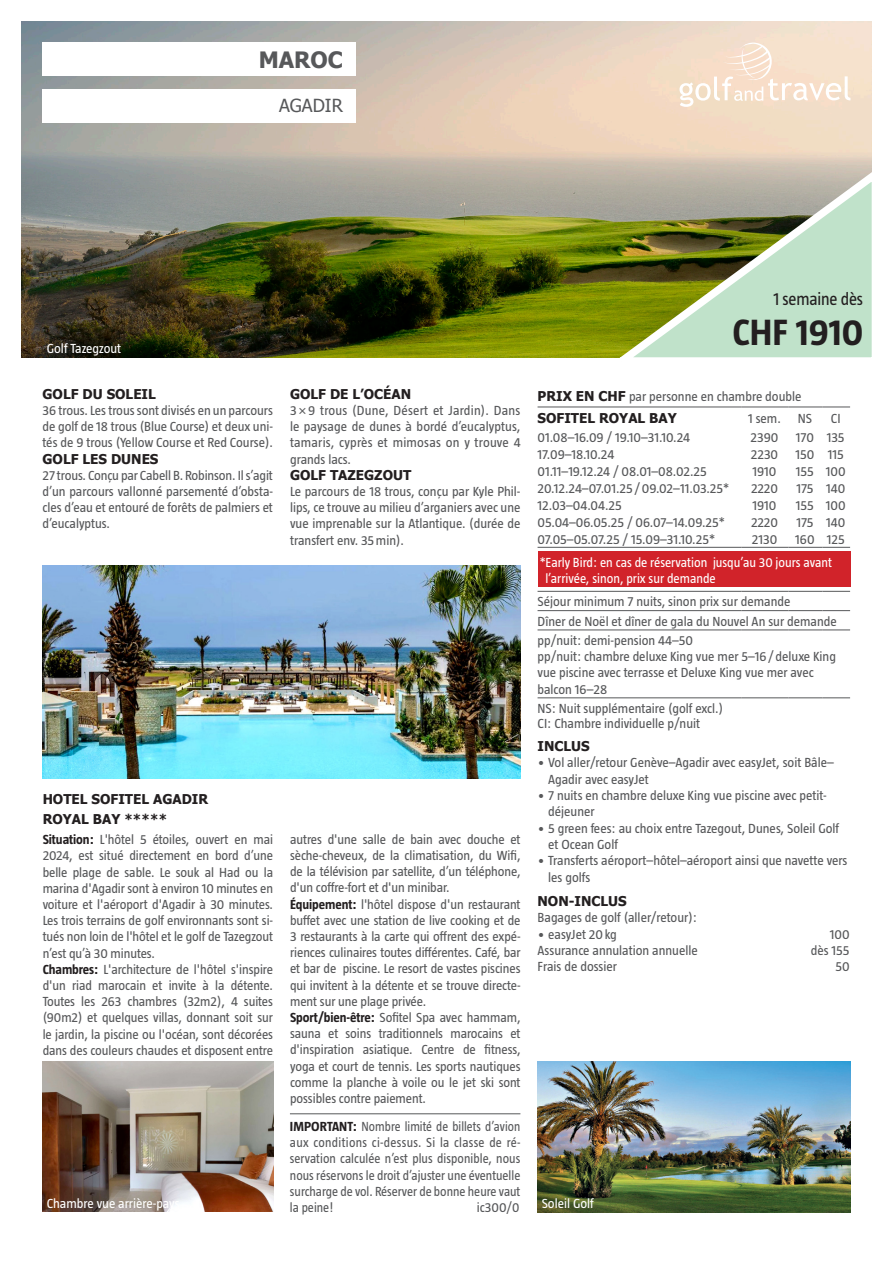
<style>
.page{position:relative;width:893px;height:1263px;background:#fff}
.page>*{position:absolute;margin:0;border:0;box-sizing:border-box;transform-origin:0 0}
.t1{font:700 37.5px "Taz";color:#231f20}
.t2{font:700 22.5px "Tahoma";color:#57585a}
.t3{font:18px "Taz";letter-spacing:-.01em;color:#231f20;scale:.95 1}
.t4{font:18px "Tahoma";color:#57585a}
.Hotel_Text{font:13.5px/16.2px "Taz";color:#57585a;text-align:justify}
.Hotel_Text-2{font:13.5px/16.2px "Taz";color:#57585a;text-align:justify;scale:.92 1}
.t5{font:13.5px "Taz";color:#fff}
.t6{font:700 13.5px/19.8px "Tahoma";color:#231f20}
.s1{font-weight:700;color:#231f20}
.s2{font-family:"Tahoma";font-weight:700;color:#231f20}
</style>
<div class="page">
<img style="left:43px;top:566px;width:477px;height:212px">
<img style="left:43px;top:1061px;width:230px;height:151px">
<img style="left:21px;top:21px;width:851px;height:336px">
<svg style="left:611px;top:159px;width:261px;height:199px;background:#a6b48e"></svg>
<svg style="left:679px;top:43px;width:171px;height:63px;background:#f6e2d0"></svg>
<img style="left:537px;top:1061px;width:313px;height:151px">
<hr style="left:538px;top:407px;width:204px;height:1px;background:#57585a">
<hr style="left:742px;top:407px;width:46px;height:1px;background:#57585a">
<hr style="left:788px;top:407px;width:34px;height:1px;background:#57585a">
<svg style="left:822px;top:407px;width:28px;height:1px"></svg>
<hr style="left:538px;top:547px;width:204px;height:1px;background:#57585a">
<hr style="left:742px;top:547px;width:46px;height:1px;background:#57585a">
<hr style="left:788px;top:547px;width:34px;height:1px;background:#57585a">
<svg style="left:822px;top:547px;width:28px;height:1px"></svg>
<hr style="left:538px;top:591px;width:204px;height:1px;background:#57585a">
<hr style="left:742px;top:591px;width:46px;height:1px;background:#57585a">
<hr style="left:788px;top:591px;width:34px;height:1px;background:#57585a">
<svg style="left:822px;top:591px;width:28px;height:1px"></svg>
<hr style="left:538px;top:610px;width:204px;height:1px;background:#57585a">
<hr style="left:742px;top:610px;width:46px;height:1px;background:#57585a">
<hr style="left:788px;top:610px;width:34px;height:1px;background:#57585a">
<svg style="left:822px;top:610px;width:28px;height:1px"></svg>
<hr style="left:538px;top:630px;width:204px;height:1px;background:#57585a">
<hr style="left:742px;top:630px;width:46px;height:1px;background:#57585a">
<hr style="left:788px;top:630px;width:34px;height:1px;background:#57585a">
<svg style="left:822px;top:630px;width:28px;height:1px"></svg>
<hr style="left:538px;top:698px;width:204px;height:1px;background:#57585a">
<hr style="left:742px;top:698px;width:46px;height:1px;background:#57585a">
<hr style="left:788px;top:698px;width:34px;height:1px;background:#57585a">
<svg style="left:822px;top:698px;width:28px;height:1px"></svg>
<div style="left:538px;top:551px;width:312px;height:36px;background:#d1232a"></div>
<div style="left:43px;top:43px;width:313px;height:33px;background:#fff"></div>
<div style="left:43px;top:89px;width:313px;height:33px;background:#fff"></div>
<hr style="left:290px;top:1113px;width:230px;height:1px;background:#57585a">
<p class="t2" style="left:259px;top:44px;width:86px">MAROC</p>
<p class="t4" style="left:279px;top:94px;width:65px">AGADIR</p>
<p class="t5" style="left:47px;top:341px;width:76px">Golf Tazegzout</p>
<p class="t6" style="left:43px;top:383px;width:115px">GOLF DU SOLEIL</p>
<p class="Hotel_Text" style="left:43px;top:402px;width:232px">36 trous. Les trous sont divisés en un parcours de golf de 18 trous (Blue Course) et deux uni&shy;tés de 9 trous (Yellow Course et Red Course).</p>
<p class="t6" style="left:43px;top:448px;width:117px">GOLF LES DUNES</p>
<p class="Hotel_Text" style="left:43px;top:467px;width:232px">27 trous. Conçu par Cabell B. Robinson. Il s’agit d’un parcours vallonné parsementé d’obsta&shy;cles d’eau et entouré de forêts de palmiers et d’eucalyptus.</p>
<p class="t6" style="left:290px;top:383px;width:123px">GOLF DE L’OCÉAN</p>
<p class="Hotel_Text" style="left:290px;top:402px;width:232px">3 × 9 trous (Dune, Désert et Jardin). Dans le paysage de dunes à bordé d’eucalyptus, tamaris, cyprès et mimosas on y trouve 4 grands lacs.</p>
<p class="t6" style="left:290px;top:464px;width:123px">GOLF TAZEGZOUT</p>
<p class="Hotel_Text" style="left:290px;top:483px;width:232px">Le parcours de 18 trous, conçu par Kyle Phil&shy;lips, ce trouve au milieu d’arganiers avec une vue imprenable sur la Atlantique. (durée de transfert env. 35min).</p>
<p class="t6" style="left:43px;top:788px;width:167px">HOTEL SOFITEL AGADIR<br>ROYAL BAY *****</p>
<p class="Hotel_Text" style="left:43px;top:831px;width:232px"><span class="s1">Situation:</span> L'hôtel 5 étoiles, ouvert en mai 2024, est situé directement en bord d’une belle plage de sable. Le souk al Had ou la marina d'Agadir sont à environ 10 minutes en voiture et l'aéroport d'Agadir à 30 minutes.<br>Les trois terrains de golf environnants sont si&shy;tués non loin de l'hôtel et le golf de Tazegzout n’est qu’à 30 minutes.</p>
<p class="Hotel_Text" style="left:43px;top:961px;width:232px"><span class="s1">Chambres:</span> L'architecture de l'hôtel s'inspire d'un riad marocain et invite à la détente.<br>Toutes les 263 chambres (32m2), 4 suites (90m2) et quelques villas, donnant soit sur le jardin, la piscine ou l'océan, sont décorées dans des couleurs chaudes et disposent entre</p>
<p class="t5" style="left:47px;top:1195px;width:134px">Chambre vue arrière-pays</p>
<p class="Hotel_Text" style="left:290px;top:831px;width:232px">autres d'une salle de bain avec douche et sèche-cheveux, de la climatisation, du Wifi, de la télévision par satellite, d’un téléphone, d'un coffre-fort et d'un minibar.</p>
<p class="Hotel_Text" style="left:290px;top:896px;width:232px"><span class="s1">Équipement:</span> l'hôtel dispose d'un restaurant buffet avec une station de live cooking et de 3 restaurants à la carte qui offrent des expé&shy;riences culinaires toutes différentes. Café, bar et bar de piscine. Le resort de vastes piscines qui invitent à la détente et se trouve directe&shy;ment sur une plage privée.</p>
<p class="Hotel_Text" style="left:290px;top:1009px;width:232px"><span class="s1">Sport/bien-être:</span> Sofitel Spa avec hammam, sauna et soins traditionnels marocains et d'inspiration asiatique. Centre de fitness, yoga et court de tennis. Les sports nautiques comme la planche à voile ou le jet ski sont possibles contre paiement.</p>
<p class="Hotel_Text-2" style="left:290px;top:1118px;width:252px"><span class="s1">IMPORTANT:</span> Nombre limité de billets d’avion aux conditions ci-dessus. Si la classe de ré&shy;servation calculée n’est plus disponible, nous nous réservons le droit d’ajuster une éventuelle surcharge de vol. Réserver de bonne heure vaut la peine!</p>
<p class="Hotel_Text" style="left:477px;top:1199px;width:44px">ic300/0</p>
<p class="t3" style="left:773px;top:289px;width:96px">1 semaine dès</p>
<p class="t1" style="left:732px;top:311px;width:132px">CHF 1910</p>
<p class="Hotel_Text" style="left:538px;top:388px;width:265px"><span class="s2">PRIX EN CHF</span> par personne en chambre double</p>
<p class="t6" style="left:538px;top:407px;width:141px">SOFITEL ROYAL BAY</p>
<p class="Hotel_Text" style="left:748px;top:410px;width:34px">1 sem.</p>
<p class="Hotel_Text" style="left:798px;top:410px;width:16px">NS</p>
<p class="Hotel_Text" style="left:831px;top:410px;width:11px">CI</p>
<p class="Hotel_Text" style="left:538px;top:429px;width:154px">01.08–16.09 / 19.10–31.10.24</p>
<p class="Hotel_Text" style="left:751px;top:429px;width:29px">2390</p>
<p class="Hotel_Text" style="left:796px;top:429px;width:19px">170</p>
<p class="Hotel_Text" style="left:827px;top:429px;width:19px">135</p>
<p class="Hotel_Text" style="left:538px;top:446px;width:78px">17.09–18.10.24</p>
<p class="Hotel_Text" style="left:751px;top:446px;width:29px">2230</p>
<p class="Hotel_Text" style="left:795px;top:446px;width:20px">150</p>
<p class="Hotel_Text" style="left:828px;top:446px;width:18px">115</p>
<p class="Hotel_Text" style="left:538px;top:463px;width:171px">01.11–19.12.24 / 08.01–08.02.25</p>
<p class="Hotel_Text" style="left:752px;top:463px;width:25px">1910</p>
<p class="Hotel_Text" style="left:796px;top:463px;width:19px">155</p>
<p class="Hotel_Text" style="left:826px;top:463px;width:21px">100</p>
<p class="Hotel_Text" style="left:538px;top:480px;width:193px">20.12.24–07.01.25 /09.02–11.03.25*</p>
<p class="Hotel_Text" style="left:751px;top:480px;width:29px">2220</p>
<p class="Hotel_Text" style="left:796px;top:480px;width:19px">175</p>
<p class="Hotel_Text" style="left:826px;top:480px;width:21px">140</p>
<p class="Hotel_Text" style="left:538px;top:497px;width:86px">12.03–04.04.25</p>
<p class="Hotel_Text" style="left:752px;top:497px;width:25px">1910</p>
<p class="Hotel_Text" style="left:796px;top:497px;width:19px">155</p>
<p class="Hotel_Text" style="left:826px;top:497px;width:21px">100</p>
<p class="Hotel_Text" style="left:538px;top:514px;width:189px">05.04–06.05.25 / 06.07–14.09.25*</p>
<p class="Hotel_Text" style="left:751px;top:514px;width:29px">2220</p>
<p class="Hotel_Text" style="left:796px;top:514px;width:19px">175</p>
<p class="Hotel_Text" style="left:826px;top:514px;width:21px">140</p>
<p class="Hotel_Text" style="left:538px;top:531px;width:179px">07.05–05.07.25 / 15.09–31.10.25*</p>
<p class="Hotel_Text" style="left:752px;top:531px;width:27px">2130</p>
<p class="Hotel_Text" style="left:795px;top:531px;width:21px">160</p>
<p class="Hotel_Text" style="left:827px;top:531px;width:19px">125</p>
<p class="t5" style="left:540px;top:554px;width:294px">*Early Bird: en cas de réservation jusqu’au 30 jours avant</p>
<p class="t5" style="left:545px;top:571px;width:172px">l’arrivée, sinon, prix sur demande</p>
<p class="Hotel_Text" style="left:538px;top:593px;width:254px">Séjour minimum 7 nuits, sinon prix sur demande</p>
<p class="Hotel_Text" style="left:538px;top:613px;width:301px">Dîner de Noël et dîner de gala du Nouvel An sur demande</p>
<p class="Hotel_Text" style="left:538px;top:632px;width:300px;text-align:left">pp/nuit: demi-pension 44–50<br>pp/nuit: chambre deluxe King vue mer 5–16/ deluxe King vue piscine avec terrasse et Deluxe King vue mer avec balcon 16–28</p>
<p class="Hotel_Text" style="left:538px;top:700px;width:187px">NS: Nuit supplémentaire (golf excl.)</p>
<p class="Hotel_Text" style="left:538px;top:715px;width:164px">CI: Chambre individuelle p/nuit</p>
<p class="t6" style="left:538px;top:735px;width:54px">INCLUS</p>
<p class="Hotel_Text" style="left:548px;top:754px;width:287px;text-indent:-11px">• Vol aller/retour Genève–Agadir avec easyJet, soit Bâle–<br>Agadir avec easyJet</p>
<p class="Hotel_Text" style="left:548px;top:787px;width:280px;text-indent:-11px">• 7 nuits en chambre deluxe King vue piscine avec petit&shy;déjeuner</p>
<p class="Hotel_Text" style="left:548px;top:820px;width:293px;text-indent:-11px">• 5 green fees: au choix entre Tazegout, Dunes, Soleil Golf et Ocean Golf</p>
<p class="Hotel_Text" style="left:548px;top:852px;width:301px;text-indent:-11px">• Transferts aéroport–hôtel–aéroport ainsi que navette vers les golfs</p>
<p class="t6" style="left:538px;top:891px;width:91px">NON-INCLUS</p>
<p class="Hotel_Text" style="left:538px;top:910px;width:161px">Bagages de golf (aller/retour):</p>
<p class="Hotel_Text" style="left:538px;top:926px;width:81px">• easyJet 20kg</p>
<p class="Hotel_Text" style="left:830px;top:926px;width:21px">100</p>
<p class="Hotel_Text" style="left:538px;top:942px;width:162px">Assurance annulation annuelle</p>
<p class="Hotel_Text" style="left:811px;top:942px;width:40px">dès 155</p>
<p class="Hotel_Text" style="left:538px;top:958px;width:81px">Frais de dossier</p>
<p class="Hotel_Text" style="left:835px;top:958px;width:16px">50</p>
<p class="t5" style="left:542px;top:1196px;width:54px">Soleil Golf</p>
</div>
